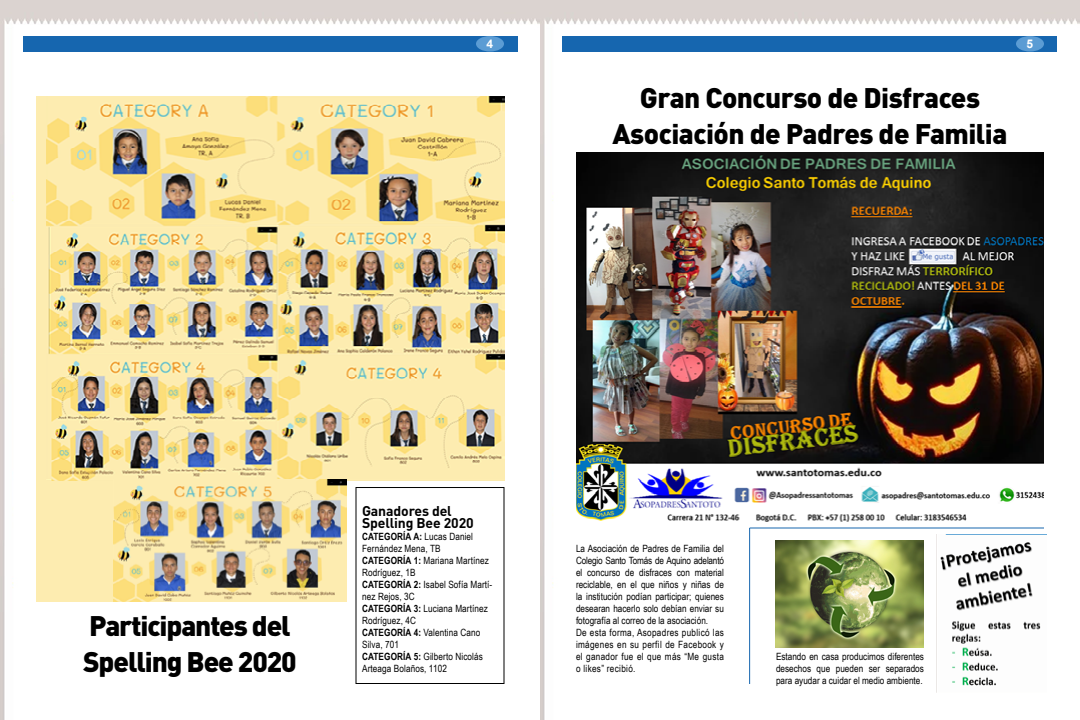
<style>
.page{position:relative;width:1080px;height:720px;background:#fff}
.page>*{position:absolute;margin:0;border:0;box-sizing:border-box;transform-origin:0 0}
.t1{font:900 28px/36px "DIN Pro";letter-spacing:-.02em;color:#000;text-align:center}
.t2{font:900 28px/36px "DIN Pro";letter-spacing:-.04em;color:#000}
.t3{font:700 14px/12px "DIN Pro";letter-spacing:-.01em;color:#000}
.t4{font:700 12px "Arial";color:#fff}
.t5{font:10px/12px "Arial Narrow";color:#000}
.s1{font-weight:700}
</style>
<div class="page">
<img style="left:0;top:0;width:1080px;height:720px">
<div style="left:563px;top:36px;width:494px;height:16px;background:#1666af"></div>
<div style="left:23px;top:36px;width:494px;height:16px;background:#1666af"></div>
<div style="left:476px;top:36px;width:28px;height:16px;background:#5b9cd4;border-radius:50%"></div>
<div style="left:1016px;top:36px;width:28px;height:16px;background:#5b9cd4;border-radius:50%"></div>
<img style="left:936px;top:535px;width:110px;height:157px">
<img style="left:576px;top:153px;width:468px;height:369px">
<img style="left:775px;top:540px;width:148px;height:108px">
<hr style="left:749px;top:528px;width:1px;height:156px;background:#1666af">
<hr style="left:750px;top:528px;width:294px;height:1px;background:#1666af">
<div style="left:36px;top:96px;width:128px;height:505px;background:#fdecb0"></div>
<img style="left:47px;top:96px;width:457px;height:385px">
<img style="left:114px;top:480px;width:232px;height:121px">
<div style="left:356px;top:487px;width:148px;height:197px;border:1px solid #000"></div>
<p class="t4" style="left:487px;top:35px;width:8px">4</p>
<p class="t4" style="left:1027px;top:35px;width:8px">5</p>
<h1 class="t1" style="left:613px;top:76px;width:396px">Gran Concurso de Disfraces<br>Asociación de Padres de Familia</h1>
<h1 class="t2" style="left:83px;top:604px;width:215px">Participantes del<br>Spelling Bee 2020</h1>
<h2 class="t3" style="left:362px;top:503px;width:113px">Ganadores del<br>Spelling Bee 2020</h2>
<p class="t5" style="left:362px;top:530px;width:132px"><span class="s1">CATEGORÍA A:</span> Lucas Daniel<br>Fernández Mena, TB<br><span class="s1">CATEGORÍA 1:</span> Mariana Martínez<br>Rodríguez, 1B<br><span class="s1">CATEGORÍA 2:</span> Isabel Sofía Martí&shy;nez Rejos, 3C<br><span class="s1">CATEGORÍA 3:</span> Luciana Martínez<br>Rodríguez, 4C<br><span class="s1">CATEGORÍA 4:</span> Valentina Cano<br>Silva, 701<br><span class="s1">CATEGORÍA 5:</span> Gilberto Nicolás<br>Arteaga Bolaños, 1102</p>
<p class="t5" style="left:576px;top:542px;width:149px">La Asociación de Padres de Familia del Colegio Santo Tomás de Aquino adelantó el concurso de disfraces con material reciclable, en el que niños y niñas de la institución podían participar; quienes desearan hacerlo solo debían enviar su fotografía al correo de la asociación.<br>De esta forma, Asopadres publicó las imágenes en su perfil de Facebook y el ganador fue el que más “Me gusta o likes” recibió.</p>
<p class="t5" style="left:776px;top:650px;width:149px;text-align:justify">Estando en casa producimos diferentes desechos que pueden ser separados para ayudar a cuidar el medio ambiente.</p>
</div>
